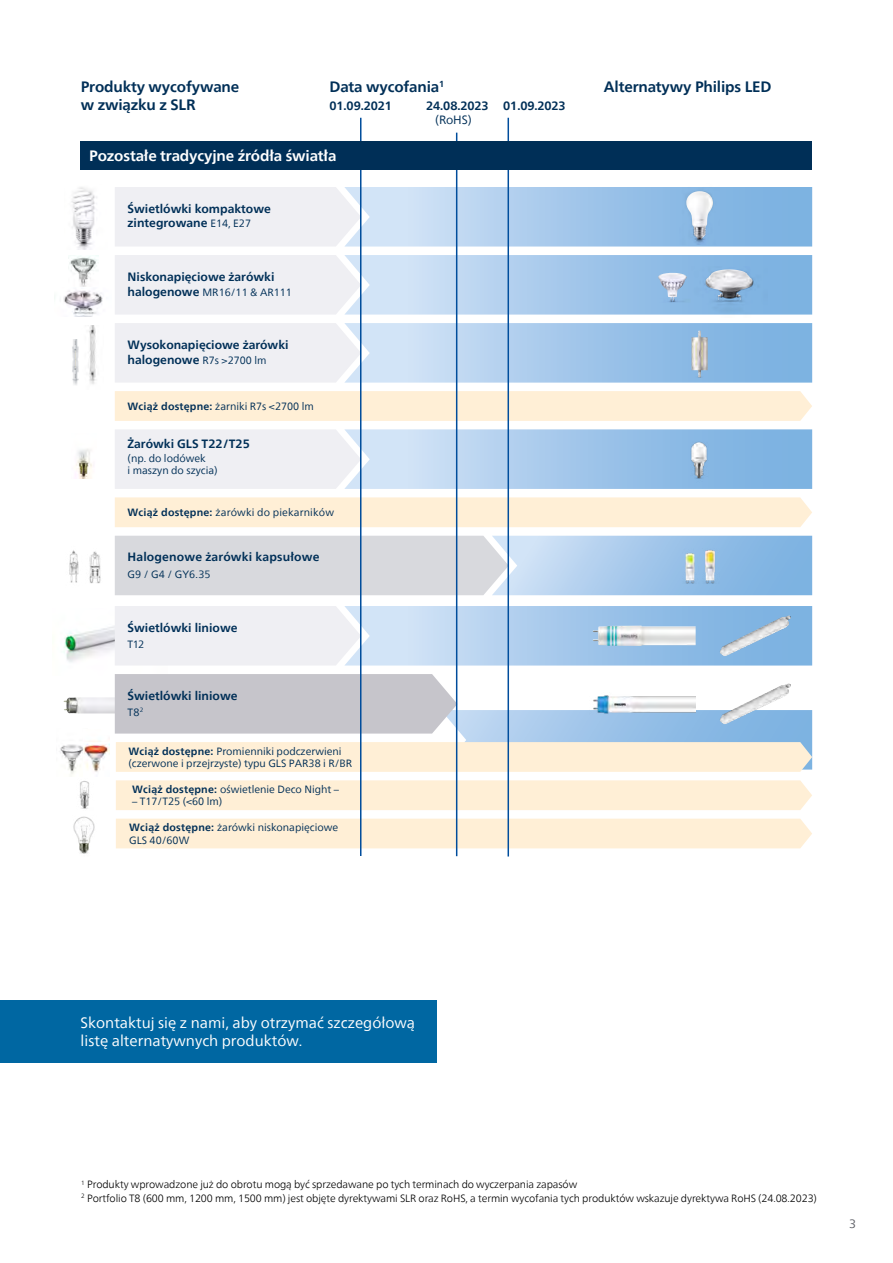
<style>
.page{position:relative;width:893px;height:1263px;background:#fff}
.page>*{position:absolute;margin:0;border:0;box-sizing:border-box;transform-origin:0 0}
.t1{font:15px/18px "Neue Frutiger World";color:#fff}
.t2{font:700 15px/18px "Neue Frutiger World";letter-spacing:-.01em;color:#002f57}
.t3{font:700 15px "Neue Frutiger World";letter-spacing:-.01em;color:#fff}
.t4{font:700 12px/14.4px "Neue Frutiger World";color:#002f57}
.t5{font:12px "Neue Frutiger World";color:#002f57}
.t6{font:12px "Neue Frutiger World";color:#5a5c63}
.t7{font:10.5px/12.6px "Neue Frutiger World";color:#002f57}
.t8{font:300 10.5px/13.6px "Neue Frutiger World";letter-spacing:-.01em;color:#000}
.s1{font-weight:400;font-size:10.5px}
.s2{font-weight:700;font-size:12px}
.s3{font-weight:700}
</style>
<div class="page">
<img style="left:63px;top:625px;width:52px;height:51px">
<svg style="left:115px;top:187px;width:697px;height:60px"></svg>
<svg style="left:115px;top:255px;width:697px;height:60px"></svg>
<svg style="left:115px;top:323px;width:697px;height:60px"></svg>
<svg style="left:115px;top:606px;width:697px;height:59px"></svg>
<svg style="left:115px;top:429px;width:697px;height:60px"></svg>
<div style="left:115px;top:391px;width:697px;height:30px;background:#ffefd6"></div>
<div style="left:115px;top:497px;width:697px;height:30px;background:#ffefd6"></div>
<img style="left:71px;top:187px;width:26px;height:62px">
<img style="left:69px;top:256px;width:28px;height:31px">
<img style="left:63px;top:290px;width:40px;height:27px">
<img style="left:88px;top:326px;width:8px;height:58px">
<img style="left:72px;top:339px;width:7px;height:46px">
<img style="left:93px;top:551px;width:8px;height:33px">
<img style="left:69px;top:550px;width:24px;height:34px">
<img style="left:593px;top:626px;width:103px;height:20px">
<img style="left:64px;top:697px;width:51px;height:16px">
<img style="left:720px;top:615px;width:71px;height:42px">
<svg style="left:115px;top:674px;width:697px;height:98px"></svg>
<div style="left:116px;top:780px;width:696px;height:30px;background:#ffefd6"></div>
<div style="left:116px;top:819px;width:696px;height:29px;background:#ffefd6"></div>
<svg style="left:115px;top:536px;width:697px;height:59px;background:#c3d2e2"></svg>
<img style="left:75px;top:449px;width:17px;height:29px">
<img style="left:79px;top:781px;width:11px;height:28px">
<img style="left:60px;top:744px;width:23px;height:31px">
<img style="left:83px;top:741px;width:26px;height:31px">
<img style="left:73px;top:816px;width:22px;height:38px">
<hr style="left:360px;top:118px;width:1px;height:738px;background:#004d9c">
<hr style="left:508px;top:118px;width:1px;height:738px;background:#004d9c">
<hr style="left:456px;top:133px;width:1px;height:723px;background:#004d9c">
<div style="left:81px;top:141px;width:731px;height:29px;background:#002f57"></div>
<img style="left:691px;top:266px;width:76px;height:49px">
<img style="left:706px;top:269px;width:22px;height:31px">
<img style="left:658px;top:273px;width:33px;height:29px">
<img style="left:658px;top:273px;width:29px;height:28px">
<img style="left:672px;top:543px;width:20px;height:48px">
<img style="left:692px;top:543px;width:36px;height:48px">
<img style="left:691px;top:331px;width:17px;height:47px">
<img style="left:686px;top:431px;width:25px;height:55px">
<img style="left:679px;top:187px;width:41px;height:57px">
<img style="left:686px;top:191px;width:27px;height:48px">
<div style="left:0;top:1000px;width:437px;height:62px;background:#0067a2"></div>
<h1 class="t2" style="left:81px;top:78px;width:160px">Produkty wycofywane w związku z SLR</h1>
<h1 class="t2" style="left:330px;top:78px;width:116px">Data wycofania<sup>1</sup></h1>
<p class="t4" style="left:330px;top:99px;width:64px">01.09.2021</p>
<p class="t4" style="left:503px;top:99px;width:64px">01.09.2023</p>
<p class="t4" style="left:426px;top:99px;width:64px">24.08.2023</p>
<p class="t5" style="left:435px;top:110px;width:38px">(RoHS)</p>
<h1 class="t3" style="left:89px;top:142px;width:249px">Pozostałe tradycyjne źródła światła</h1>
<p class="t4" style="left:128px;top:201px;width:145px">Świetlówki kompaktowe zintegrowane <span class="s1">E14, E27</span></p>
<p class="t4" style="left:128px;top:270px;width:148px">Niskonapięciowe żarówki</p>
<p class="t7" style="left:128px;top:286px;width:166px"><span class="s2">halogenowe</span> MR16/11 &amp; AR111</p>
<p class="t4" style="left:128px;top:338px;width:163px">Wysokonapięciowe żarówki halogenowe <span class="s1">R7s &gt;2700 lm</span></p>
<p class="t7" style="left:128px;top:400px;width:188px"><span class="s3">Wciąż dostępne:</span> żarniki R7s &lt;2700 lm</p>
<p class="t4" style="left:128px;top:437px;width:124px">Żarówki GLS T22/T25</p>
<p class="t7" style="left:128px;top:452px;width:92px">(np. do lodówek<br>i maszyn do szycia)</p>
<p class="t7" style="left:128px;top:506px;width:208px"><span class="s3">Wciąż dostępne:</span> żarówki do piekarników</p>
<p class="t4" style="left:128px;top:550px;width:193px">Halogenowe żarówki kapsułowe</p>
<p class="t7" style="left:128px;top:568px;width:85px">G9 / G4 / GY6.35</p>
<p class="t4" style="left:128px;top:620px;width:111px">Świetlówki liniowe</p>
<p class="t7" style="left:128px;top:638px;width:18px">T12</p>
<p class="t4" style="left:128px;top:688px;width:111px">Świetlówki liniowe</p>
<p class="t7" style="left:128px;top:706px;width:17px">T8<sup>2</sup></p>
<p class="t7" style="left:128px;top:745px;width:225px"><span class="s3">Wciąż dostępne:</span> Promienniki podczerwieni (czerwone i przejrzyste) typu GLS PAR38 i R/BR</p>
<p class="t7" style="left:132px;top:783px;width:209px"><span class="s3">Wciąż dostępne:</span> oświetlenie Deco Night –</p>
<p class="t7" style="left:132px;top:795px;width:92px">– T17/T25 (&lt;60 lm)</p>
<p class="t7" style="left:129px;top:821px;width:211px"><span class="s3">Wciąż dostępne:</span> żarówki niskonapięciowe<br>GLS 40/60W</p>
<h1 class="t2" style="left:604px;top:78px;width:169px">Alternatywy Philips LED</h1>
<h1 class="t1" style="left:81px;top:1014px;width:336px">Skontaktuj się z nami, aby otrzymać szczegółową listę alternatywnych produktów.</h1>
<p class="t8" style="left:81px;top:1177px;width:737px"><sup>1</sup> Produkty wprowadzone już do obrotu mogą być sprzedawane po tych terminach do wyczerpania zapasów<br><sup>2</sup> Portfolio T8 (600 mm, 1200 mm, 1500 mm) jest objęte dyrektywami SLR oraz RoHS, a termin wycofania tych produktów wskazuje dyrektywa RoHS (24.08.2023)</p>
<p class="t6" style="left:849px;top:1215px;width:8px">3</p>
</div>
